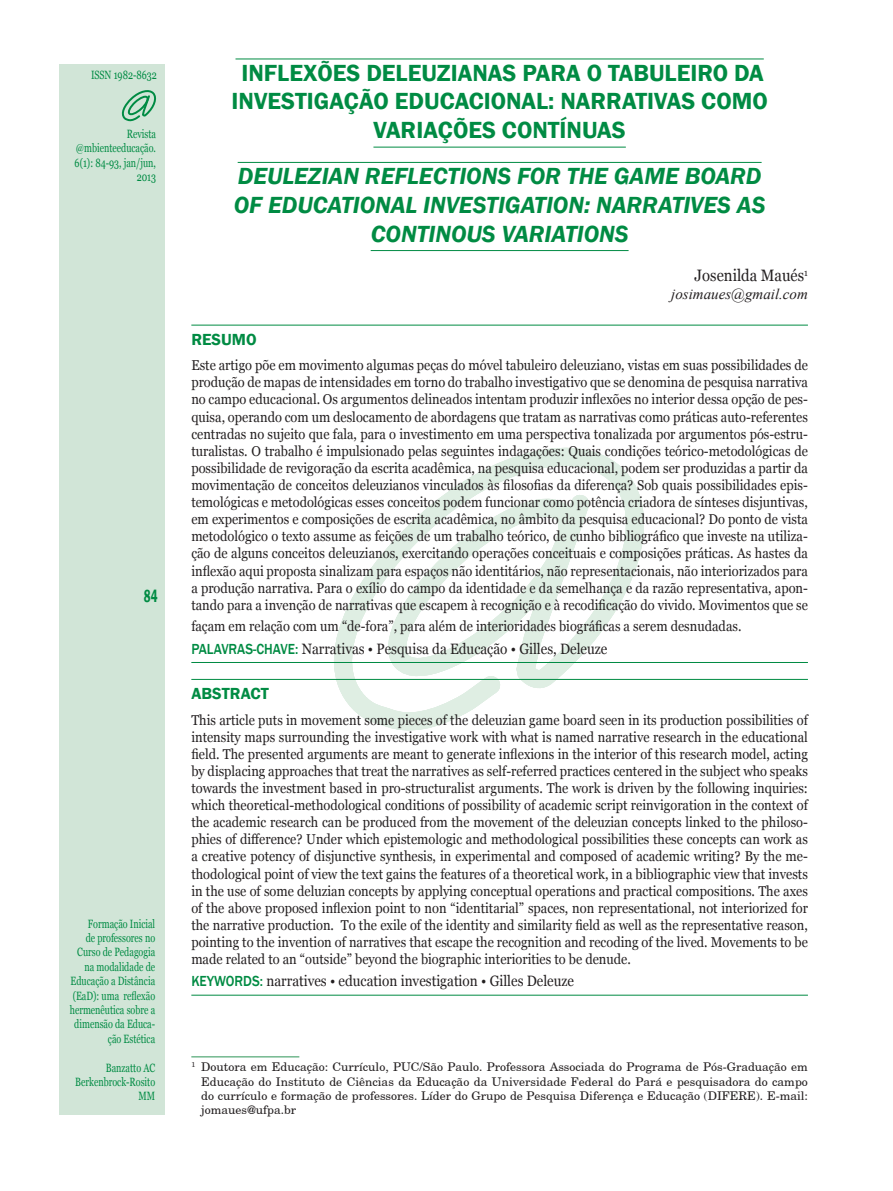
<style>
.page{position:relative;width:893px;height:1191px;background:#fff}
.page>*{position:absolute;margin:0;border:0;box-sizing:border-box;transform-origin:0 0}
.titulo_01_ingles{font:italic 600 24px/28.8px "Franklin Gothic";color:#008b43;text-align:center}
.titulo_01{font:600 24px/28.8px "Franklin Gothic";color:#008b43;text-align:center}
.t1{font:600 condensed 18px "Franklin Gothic";color:#008b43;scale:.75 1}
.ASSINATURA_01{font:16.5px "Georgia";color:#231f20;scale:.9 1}
.resumo_01{font:600 16.5px "Franklin Gothic";color:#008b43}
.palavras_chave{font:15px "Georgia";color:#231f20;scale:.9 1}
.e-mail{font:italic 15px "Times New Roman";color:#231f20}
.texto_capa_01{font:14.25px/17.1px "Georgia";color:#231f20;text-align:justify;scale:.9 1}
.rodapé_01{font:12px/14.4px "New Century Schoolbook";color:#231f20;text-align:justify}
.t2{font:12px/14.4px "Georgia";color:#008b43;text-align:right;scale:.75 1}
.s1{font-family:"Franklin Gothic";font-weight:500;color:#008b43}
</style>
<div class="page">
<div style="left:60px;top:64px;width:105px;height:1050px;background:#d1e5d7"></div>
<svg style="left:322px;top:447px;width:333px;height:284px"></svg>
<svg style="left:121px;top:90px;width:35px;height:32px"></svg>
<hr style="left:236px;top:59px;width:528px;height:1px;background:#008b43">
<hr style="left:373px;top:147px;width:253px;height:1px;background:#008b43">
<hr style="left:238px;top:162px;width:524px;height:1px;background:#008b43">
<hr style="left:371px;top:250px;width:258px;height:1px;background:#008b43">
<hr style="left:191px;top:325px;width:617px;height:1px;background:#008b43">
<hr style="left:191px;top:662px;width:617px;height:1px;background:#008b43">
<hr style="left:191px;top:679px;width:617px;height:1px;background:#008b43">
<hr style="left:191px;top:994px;width:617px;height:1px;background:#008b43">
<hr style="left:191px;top:1056px;width:108px;height:1px;background:#73b88f">
<p class="t2" style="left:91px;top:68px;width:89px">ISSN 1982-8632</p>
<p class="t2" style="left:75px;top:127px;width:110px">Revista @mbienteeducação.<br>6(1): 84-93, jan/jun,<br>2013</p>
<p class="t1" style="left:144px;top:583px;width:20px">84</p>
<p class="t2" style="left:70px;top:916px;width:115px">Formação Inicial<br>de professores no<br>Curso de Pedagogia na modalidade de<br>Educação a Distância (EaD): uma reflexão hermenêutica sobre a dimensão da Educa&shy;ção Estética</p>
<p class="t2" style="left:75px;top:1060px;width:108px">Banzatto AC<br>Berkenbrock-Rosito<br>MM</p>
<p class="titulo_01" style="left:232px;top:58px;width:538px">INFLEXÕES DELEUZIANAS PARA O TABULEIRO DA<br>INVESTIGAÇÃO EDUCACIONAL: NARRATIVAS COMO<br>VARIAÇÕES CONTÍNUAS</p>
<p class="titulo_01_ingles" style="left:234px;top:162px;width:533px">DEULEZIAN REFLECTIONS FOR THE GAME BOARD<br>OF EDUCATIONAL INVESTIGATION: NARRATIVES AS<br>CONTINOUS VARIATIONS</p>
<p class="ASSINATURA_01" style="left:695px;top:266px;width:127px">Josenilda Maués<sup>1</sup></p>
<p class="e-mail" style="left:671px;top:284px;width:138px">josimaues@gmail.com</p>
<p class="resumo_01" style="left:191px;top:329px;width:67px">RESUMO</p>
<p class="texto_capa_01" style="left:191px;top:357px;width:687px">Este artigo põe em movimento algumas peças do móvel tabuleiro deleuziano, vistas em suas possibilidades de produção de mapas de intensidades em torno do trabalho investigativo que se denomina de pesquisa narrativa no campo educacional. Os argumentos delineados intentam produzir inflexões no interior dessa opção de pes&shy;quisa, operando com um deslocamento de abordagens que tratam as narrativas como práticas auto-referentes centradas no sujeito que fala, para o investimento em uma perspectiva tonalizada por argumentos pós-estru&shy;turalistas. O trabalho é impulsionado pelas seguintes indagações: Quais condições teórico-metodológicas de possibilidade de revigoração da escrita acadêmica, na pesquisa educacional, podem ser produzidas a partir da movimentação de conceitos deleuzianos vinculados às filosofias da diferença? Sob quais possibilidades epis&shy;temológicas e metodológicas esses conceitos podem funcionar como potência criadora de sínteses disjuntivas, em experimentos e composições de escrita acadêmica, no âmbito da pesquisa educacional? Do ponto de vista metodológico o texto assume as feições de um trabalho teórico, de cunho bibliográfico que investe na utiliza&shy;ção de alguns conceitos deleuzianos, exercitando operações conceituais e composições práticas. As hastes da inflexão aqui proposta sinalizam para espaços não identitários, não representacionais, não interiorizados para a produção narrativa. Para o exílio do campo da identidade e da semelhança e da razão representativa, apon&shy;tando para a invenção de narrativas que escapem à recognição e à recodificação do vivido. Movimentos que se</p>
<p class="texto_capa_01" style="left:191px;top:618px;width:613px">façam em relação com um “de-fora”, para além de interioridades biográficas a serem desnudadas.</p>
<p class="palavras_chave" style="left:191px;top:639px;width:464px"><span class="s1">PALAVRAS-CHAVE:</span> Narrativas • Pesquisa da Educação • Gilles, Deleuze</p>
<p class="resumo_01" style="left:191px;top:683px;width:79px">ABSTRACT</p>
<p class="texto_capa_01" style="left:191px;top:711px;width:687px">This article puts in movement some pieces of the deleuzian game board seen in its production possibilities of intensity maps surrounding the investigative work with what is named narrative research in the educational field. The presented arguments are meant to generate inflexions in the interior of this research model, acting by displacing approaches that treat the narratives as self-referred practices centered in the subject who speaks towards the investment based in pro-structuralist arguments. The work is driven by the following inquiries: which theoretical-methodological conditions of possibility of academic script reinvigoration in the context of the academic research can be produced from the movement of the deleuzian concepts linked to the philoso&shy;phies of difference? Under which epistemologic and methodological possibilities these concepts can work as a creative potency of disjunctive synthesis, in experimental and composed of academic writing? By the me&shy;thodological point of view the text gains the features of a theoretical work, in a bibliographic view that invests in the use of some deluzian concepts by applying conceptual operations and practical compositions. The axes of the above proposed inflexion point to non “identitarial” spaces, non representational, not interiorized for the narrative production. To the exile of the identity and similarity field as well as the representative reason, pointing to the invention of narratives that escape the recognition and recoding of the lived. Movements to be made related to an “outside” beyond the biographic interiorities to be denude.</p>
<p class="palavras_chave" style="left:191px;top:972px;width:427px"><span class="s1">KEYWORDS:</span> narratives • education investigation • Gilles Deleuze</p>
<p class="rodapé_01" style="left:201px;top:1059px;width:608px;text-indent:-10px"><sup>1</sup> Doutora em Educação: Currículo, PUC/São Paulo. Professora Associada do Programa de Pós-Graduação em Educação do Instituto de Ciências da Educação da Universidade Federal do Pará e pesquisadora do campo do currículo e formação de professores. Líder do Grupo de Pesquisa Diferença e Educação (DIFERE). E-mail: jomaues@ufpa.br</p>
</div>
